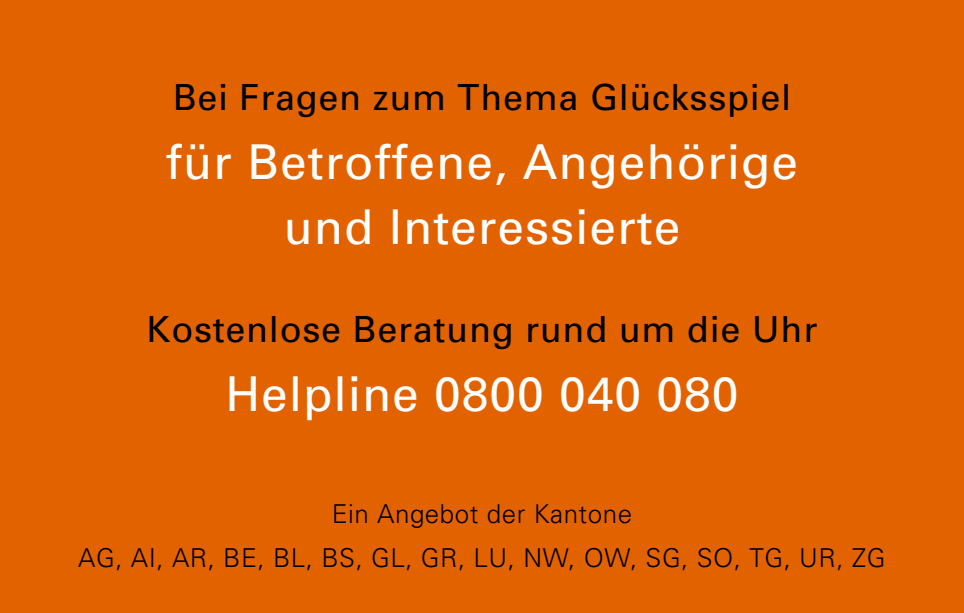
<style>
.page{position:relative;width:964px;height:613px;background:#fff}
.page>*{position:absolute;margin:0;border:0;box-sizing:border-box;transform-origin:0 0}
.t1{font:48px/65.2px "Univers";letter-spacing:.02em;color:#fff;text-align:center}
.t2{font:36px "Univers";letter-spacing:.02em;color:#000}
.t3{font:300 26px/43.2px "Univers";letter-spacing:.02em;color:#000;text-align:center}
</style>
<div class="page">
<div style="left:0;top:0;width:964px;height:612px;background:#e36200"></div>
<h2 class="t2" style="left:173px;top:76px;width:620px">Bei Fragen zum Thema Glücksspiel</h2>
<h1 class="t1" style="left:166px;top:130px;width:634px">für Betroffene, Angehörige und Interessierte</h1>
<h2 class="t2" style="left:147px;top:308px;width:672px">Kostenlose Beratung rund um die Uhr</h2>
<h1 class="t1" style="left:225px;top:361px;width:514px">Helpline 0800 040 080</h1>
<p class="t3" style="left:78px;top:492px;width:809px">Ein Angebot der Kantone<br>AG, AI, AR, BE, BL, BS, GL, GR, LU, NW, OW, SG, SO, TG, UR, ZG</p>
</div>
